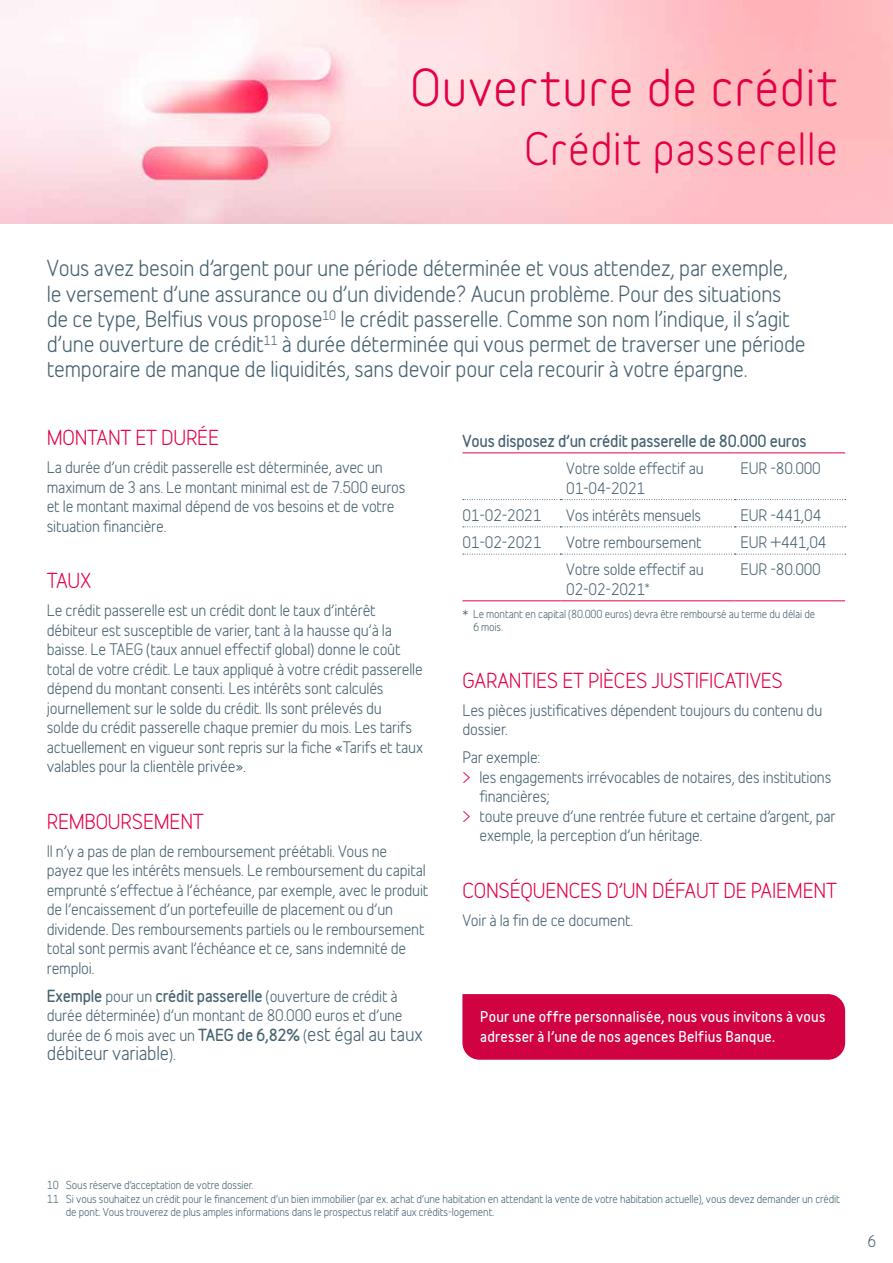
<style>
.page{position:relative;width:893px;height:1263px;background:#fff}
.page>*{position:absolute;margin:0;border:0;box-sizing:border-box;transform-origin:0 0}
.t1{font:48px "Belfius Normal";letter-spacing:.015em;color:#e40045}
.t2{font:42px "Belfius Normal";letter-spacing:.02em;color:#e40045}
.t3{font:21px/25.2px "Belfius Alternative";letter-spacing:-.01em;color:#476270}
.t4{font:19.5px "Belfius Alternative";letter-spacing:-.01em;color:#e40045}
.t5{font:18px "Belfius Alternative";letter-spacing:-.01em;color:#476270}
.t6{font:15px/19.5px "Belfius Alternative";letter-spacing:-.01em;color:#476270}
.t7{font:700 15px "Belfius Alternative";letter-spacing:-.01em;color:#476270}
.t8{font:700 13.5px/19.5px "Belfius Alternative";letter-spacing:.02em;color:#fff}
.t9{font:10.5px/13.5px "Belfius Alternative";letter-spacing:-.01em;color:#476270}
.s1{font-weight:700}
.s2{font-size:18px}
.s3{font-size:15px}
.s4{color:#e40045}
</style>
<div class="page">
<svg style="left:463px;top:499px;width:383px;height:1px"></svg>
<svg style="left:463px;top:526px;width:383px;height:1px"></svg>
<svg style="left:463px;top:554px;width:383px;height:1px"></svg>
<hr style="left:462px;top:452px;width:98px;height:1px;background:#e40045">
<hr style="left:560px;top:452px;width:175px;height:1px;background:#e40045">
<hr style="left:735px;top:452px;width:110px;height:1px;background:#e40045">
<hr style="left:462px;top:600px;width:98px;height:1px;background:#e40045">
<hr style="left:560px;top:600px;width:175px;height:1px;background:#e40045">
<hr style="left:735px;top:600px;width:110px;height:1px;background:#e40045">
<div style="left:462px;top:994px;width:383px;height:66px;background:#d00242"></div>
<img style="left:0;top:0;width:893px;height:223px">
<h1 class="t1" style="left:411px;top:47px;width:429px">Ouverture de crédit</h1>
<h2 class="t2" style="left:524px;top:113px;width:315px">Crédit passerelle</h2>
<p class="t3" style="left:47px;top:253px;width:760px">Vous avez besoin d’argent pour une période déterminée et vous attendez, par exemple, le versement d’une assurance ou d’un dividende? Aucun problème. Pour des situations de ce type, Belfius vous propose<sup>10</sup> le crédit passerelle. Comme son nom l’indique, il s’agit d’une ouverture de crédit<sup>11</sup> à durée déterminée qui vous permet de traverser une période temporaire de manque de liquidités, sans devoir pour cela recourir à votre épargne.</p>
<h3 class="t4" style="left:47px;top:421px;width:174px">MONTANT ET DURÉE</h3>
<p class="t6" style="left:47px;top:456px;width:360px">La durée d’un crédit passerelle est déterminée, avec un maximum de 3 ans. Le montant minimal est de 7.500 euros et le montant maximal dépend de vos besoins et de votre situation financière.</p>
<h3 class="t4" style="left:47px;top:564px;width:46px">TAUX</h3>
<p class="t6" style="left:47px;top:599px;width:378px">Le crédit passerelle est un crédit dont le taux d’intérêt débiteur est susceptible de varier, tant à la hausse qu’à la baisse. Le TAEG (taux annuel effectif global) donne le coût total de votre crédit. Le taux appliqué à votre crédit passerelle dépend du montant consenti. Les intérêts sont calculés journellement sur le solde du crédit. Ils sont prélevés du<br>solde du crédit passerelle chaque premier du mois. Les tarifs actuellement en vigueur sont repris sur la fiche «Tarifs et taux valables pour la clientèle privée».</p>
<h3 class="t4" style="left:47px;top:805px;width:159px">REMBOURSEMENT</h3>
<p class="t6" style="left:47px;top:840px;width:383px">Il n’y a pas de plan de remboursement préétabli. Vous ne<br>payez que les intérêts mensuels. Le remboursement du capital emprunté s’effectue à l’échéance, par exemple, avec le produit de l’encaissement d’un portefeuille de placement ou d’un dividende. Des remboursements partiels ou le remboursement total sont permis avant l’échéance et ce, sans indemnité de remploi.</p>
<p class="t6" style="left:47px;top:985px;width:377px"><span class="s1">Exemple</span> pour un <span class="s1">crédit passerelle</span> (ouverture de crédit à durée déterminée) d’un montant de 80.000 euros et d’une durée de 6 mois avec un <span class="s1">TAEG de 6,82%</span> (<span class="s2">est égal au taux</span></p>
<p class="t5" style="left:47px;top:1038px;width:130px">débiteur variable<span class="s3">).</span></p>
<p class="t7" style="left:462px;top:429px;width:346px">Vous disposez d’un crédit passerelle de 80.000 euros</p>
<p class="t6" style="left:566px;top:457px;width:139px">Votre solde effectif au<br>01-04-2021</p>
<p class="t6" style="left:740px;top:457px;width:82px">EUR -80.000</p>
<p class="t6" style="left:462px;top:504px;width:80px">01-02-2021</p>
<p class="t6" style="left:566px;top:504px;width:136px">Vos intérêts mensuels</p>
<p class="t6" style="left:740px;top:504px;width:82px">EUR -441,04</p>
<p class="t6" style="left:462px;top:531px;width:80px">01-02-2021</p>
<p class="t6" style="left:566px;top:531px;width:137px">Votre remboursement</p>
<p class="t6" style="left:740px;top:531px;width:87px">EUR +441,04</p>
<p class="t6" style="left:566px;top:558px;width:139px">Votre solde effectif au<br>02-02-2021<sup>*</sup></p>
<p class="t6" style="left:740px;top:558px;width:82px">EUR -80.000</p>
<p class="t9" style="left:473px;top:606px;width:344px;text-indent:-11px">* Le montant en capital (80.000 euros) devra être remboursé au terme du délai de<br>6 mois.</p>
<h3 class="t4" style="left:462px;top:664px;width:322px">GARANTIES ET PIÈCES JUSTIFICATIVES</h3>
<p class="t6" style="left:462px;top:698px;width:361px">Les pièces justificatives dépendent toujours du contenu du dossier.</p>
<p class="t6" style="left:462px;top:746px;width:79px">Par exemple:</p>
<p class="t6" style="left:462px;top:765px;width:370px"><span class="s4">&gt;</span> les engagements irrévocables de notaires, des institutions</p>
<p class="t6" style="left:479px;top:785px;width:72px">financières;</p>
<p class="t6" style="left:462px;top:804px;width:375px"><span class="s4">&gt;</span> toute preuve d’une rentrée future et certaine d’argent, par</p>
<p class="t6" style="left:479px;top:824px;width:224px">exemple, la perception d’un héritage.</p>
<h3 class="t4" style="left:462px;top:874px;width:376px">CONSÉQUENCES D’UN DÉFAUT DE PAIEMENT</h3>
<p class="t6" style="left:462px;top:908px;width:172px">Voir à la fin de ce document.</p>
<p class="t8" style="left:480px;top:1007px;width:347px">Pour une offre personnalisée, nous vous invitons à vous adresser à l’une de nos agences Belfius Banque.</p>
<p class="t9" style="left:47px;top:1177px;width:208px">10 Sous réserve d’acceptation de votre dossier.</p>
<p class="t9" style="left:47px;top:1191px;width:795px">11 Si vous souhaitez un crédit pour le financement d’un bien immobilier (par ex. achat d’une habitation en attendant la vente de votre habitation actuelle), vous devez demander un crédit</p>
<p class="t9" style="left:66px;top:1204px;width:430px">de pont. Vous trouverez de plus amples informations dans le prospectus relatif aux crédits-logement.</p>
<p class="t6" style="left:867px;top:1230px;width:10px">6</p>
</div>
